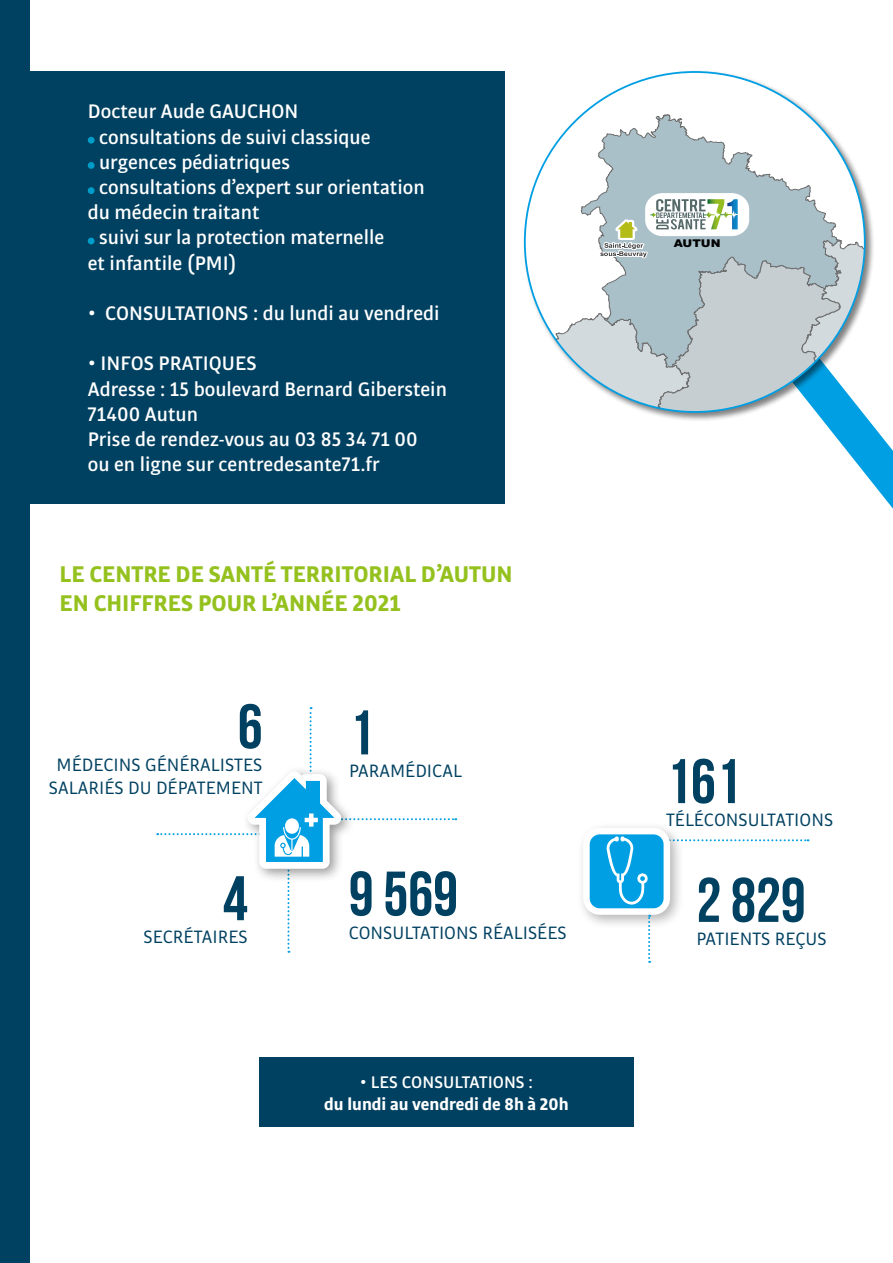
<style>
.page{position:relative;width:893px;height:1263px;background:#fff}
.page>*{position:absolute;margin:0;border:0;box-sizing:border-box;transform-origin:0 0}
.t1{font:700 62.85px "Bebas Neue";color:#004161}
.t2{font:700 24.3px/29.1px "Bulo";color:#95c11f}
.t3{font:500 21px/25.2px "Bulo";color:#fff}
.t4{font:19.2px/23px "Bulo";color:#004161;text-align:center}
.t5{font:700 18px "Bulo";color:#fff}
.t6{font:500 18px "Bulo";color:#fff}
.t7{font:900 10.65px "Arial";color:#010202;scale:1.1 1}
</style>
<div class="page">
<div style="left:0;top:0;width:30px;height:1263px;background:#004161"></div>
<svg style="left:157px;top:707px;width:299px;height:246px"></svg>
<div style="left:259px;top:1057px;width:375px;height:70px;background:#004161"></div>
<div style="left:577px;top:821px;width:108px;height:108px;background:#000;opacity:.29"></div>
<div style="left:586px;top:831px;width:81px;height:80px;background:#009fe3;border-radius:13px"></div>
<div style="left:583px;top:828px;width:87px;height:87px;border:6px solid #fff;border-radius:13px"></div>
<svg style="left:606px;top:836px;width:202px;height:68px"></svg>
<svg style="left:648px;top:915px;width:2px;height:48px"></svg>
<hr style="left:892px;top:0;width:1px;height:587px;background:#d0d0d0">
<div style="left:522px;top:69px;width:353px;height:353px;background:#000;opacity:.5"></div>
<div style="left:525px;top:72px;width:340px;height:340px;background:#fff;border-radius:50%"></div>
<svg style="left:580px;top:114px;width:263px;height:84px"></svg>
<div style="left:645px;top:193px;width:104px;height:43px;background:#fff;border-radius:17px"></div>
<svg style="left:525px;top:198px;width:368px;height:311px"></svg>
<div style="left:11px;top:71px;width:494px;height:432px;background:#004161"></div>
<div style="left:88px;top:137px;width:7px;height:7px;background:#009dcb;border-radius:50%"></div>
<div style="left:88px;top:162px;width:7px;height:7px;background:#009dcb;border-radius:50%"></div>
<div style="left:88px;top:187px;width:7px;height:7px;background:#009dcb;border-radius:50%"></div>
<div style="left:88px;top:238px;width:7px;height:6px;background:#009dcb;border-radius:50%"></div>
<p class="t3" style="left:88px;top:98px;width:212px">Docteur Aude GAUCHON</p>
<p class="t3" style="left:99px;top:124px;width:273px">consultations de suivi classique</p>
<p class="t3" style="left:99px;top:149px;width:192px">urgences pédiatriques</p>
<p class="t3" style="left:99px;top:174px;width:327px">consultations d’expert sur orientation</p>
<p class="t3" style="left:88px;top:199px;width:173px">du médecin traitant</p>
<p class="t3" style="left:99px;top:224px;width:287px">suivi sur la protection maternelle</p>
<p class="t3" style="left:88px;top:250px;width:150px">et infantile (PMI)</p>
<p class="t3" style="left:88px;top:300px;width:353px">• CONSULTATIONS : du lundi au vendredi</p>
<p class="t3" style="left:88px;top:350px;width:361px">• INFOS PRATIQUES<br>Adresse : 15 boulevard Bernard Giberstein<br>71400 Autun<br>Prise de rendez-vous au 03 85 34 71 00<br>ou en ligne sur centredesante71.fr</p>
<p class="t2" style="left:60px;top:559px;width:455px">LE CENTRE DE SANTÉ TERRITORIAL D’AUTUN<br>EN CHIFFRES POUR L’ANNÉE 2021</p>
<h1 class="t1" style="left:238px;top:692px;width:26px">6</h1>
<p class="t4" style="left:49px;top:753px;width:215px">MÉDECINS GÉNÉRALISTES<br>SALARIÉS DU DÉPATEMENT</p>
<h1 class="t1" style="left:223px;top:864px;width:26px">4</h1>
<p class="t4" style="left:144px;top:925px;width:106px">SECRÉTAIRES</p>
<h1 class="t1" style="left:349px;top:698px;width:26px">1</h1>
<p class="t4" style="left:349px;top:759px;width:115px">PARAMÉDICAL</p>
<h1 class="t1" style="left:349px;top:859px;width:111px">9 569</h1>
<p class="t4" style="left:349px;top:920px;width:220px">CONSULTATIONS RÉALISÉES</p>
<p class="t6" style="left:360px;top:1071px;width:175px">• LES CONSULTATIONS :</p>
<p class="t5" style="left:324px;top:1092px;width:246px">du lundi au vendredi de 8h à 20h</p>
<p class="t7" style="left:674px;top:236px;width:44px">AUTUN</p>
<h1 class="t1" style="left:666px;top:747px;width:76px">161</h1>
<p class="t4" style="left:666px;top:808px;width:169px">TÉLÉCONSULTATIONS</p>
<h1 class="t1" style="left:696px;top:866px;width:111px">2 829</h1>
<p class="t4" style="left:696px;top:927px;width:132px">PATIENTS REÇUS</p>
</div>
